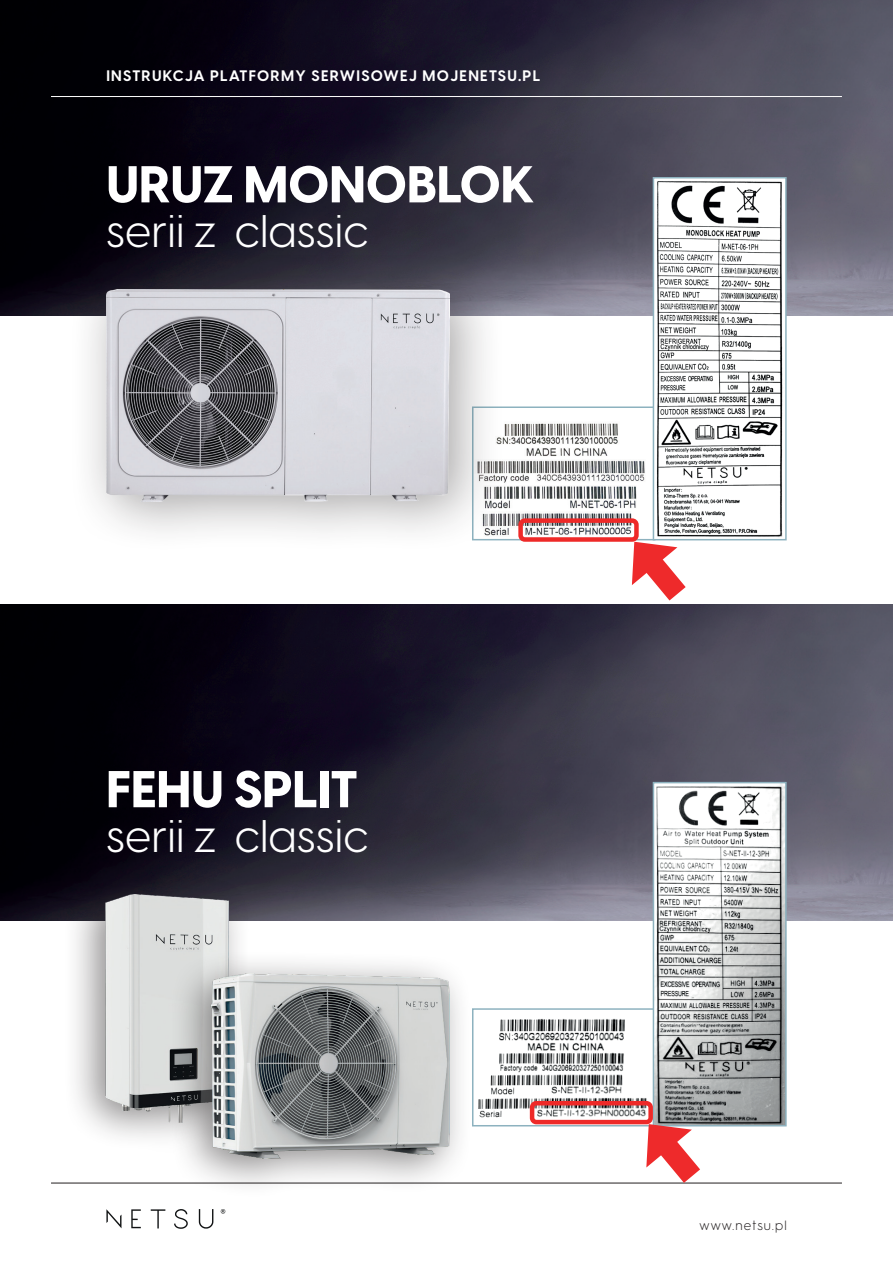
<style>
.page{position:relative;width:893px;height:1263px;background:#fff}
.page>*{position:absolute;margin:0;border:0;box-sizing:border-box;transform-origin:0 0}
.t1{font:800 51px "Visby CF";color:#fff}
.t2{font:45px "Visby CF";color:#fff}
.t3{font:700 15px "Visby CF";letter-spacing:.09em;color:#fff}
.t4{font:300 13.5px "Hurme Geometric Sans 3";letter-spacing:.08em;color:#231f20}
</style>
<div class="page">
<img style="left:0;top:0;width:893px;height:316px">
<img style="left:0;top:605px;width:893px;height:316px">
<hr style="left:51px;top:96px;width:791px;height:1px;background:#fff">
<hr style="left:51px;top:1183px;width:791px;height:1px;background:#231f20">
<svg style="left:106px;top:1209px;width:15px;height:19px"></svg>
<svg style="left:131px;top:1209px;width:10px;height:19px"></svg>
<svg style="left:151px;top:1209px;width:14px;height:19px"></svg>
<svg style="left:174px;top:1209px;width:14px;height:20px"></svg>
<svg style="left:199px;top:1209px;width:14px;height:19px"></svg>
<svg style="left:221px;top:1209px;width:4px;height:4px"></svg>
<img style="left:506px;top:423px;width:139px;height:114px">
<div style="left:472px;top:406px;width:183px;height:134px;border:2px solid #8db2bf"></div>
<img style="left:478px;top:1018px;width:170px;height:101px">
<div style="left:472px;top:1008px;width:183px;height:118px;border:2px solid #8db2bf"></div>
<div style="left:68px;top:251px;width:438px;height:304px;background:#231f20;opacity:.4"></div>
<img style="left:106px;top:289px;width:344px;height:212px">
<img style="left:656px;top:180px;width:128px;height:357px">
<div style="left:653px;top:177px;width:134px;height:363px;border:2px solid #8db2bf"></div>
<img style="left:656px;top:785px;width:128px;height:338px">
<div style="left:653px;top:782px;width:134px;height:344px;border:2px solid #8db2bf"></div>
<div style="left:63px;top:870px;width:189px;height:290px;background:#231f20;opacity:.5"></div>
<img style="left:106px;top:894px;width:123px;height:228px">
<div style="left:169px;top:949px;width:304px;height:250px;background:#231f20;opacity:.5"></div>
<img style="left:210px;top:973px;width:240px;height:186px">
<div style="left:518px;top:518px;width:121px;height:24px;border:4px solid #ee2928;border-radius:4px"></div>
<div style="left:530px;top:1101px;width:123px;height:23px;border:4px solid #ee2928;border-radius:4px"></div>
<svg style="left:632px;top:1110px;width:90px;height:74px"></svg>
<svg style="left:617px;top:527px;width:90px;height:96px"></svg>
<p class="t3" style="left:106px;top:64px;width:435px">INSTRUKCJA PLATFORMY SERWISOWEJ MOJENETSU.PL</p>
<h1 class="t1" style="left:106px;top:144px;width:429px">URUZ MONOBLOK</h1>
<h2 class="t2" style="left:106px;top:198px;width:264px">serii z classic</h2>
<h1 class="t1" style="left:106px;top:749px;width:253px">FEHU SPLIT</h1>
<h2 class="t2" style="left:106px;top:803px;width:264px">serii z classic</h2>
<p class="t4" style="left:700px;top:1216px;width:89px">www.netsu.pl</p>
</div>
